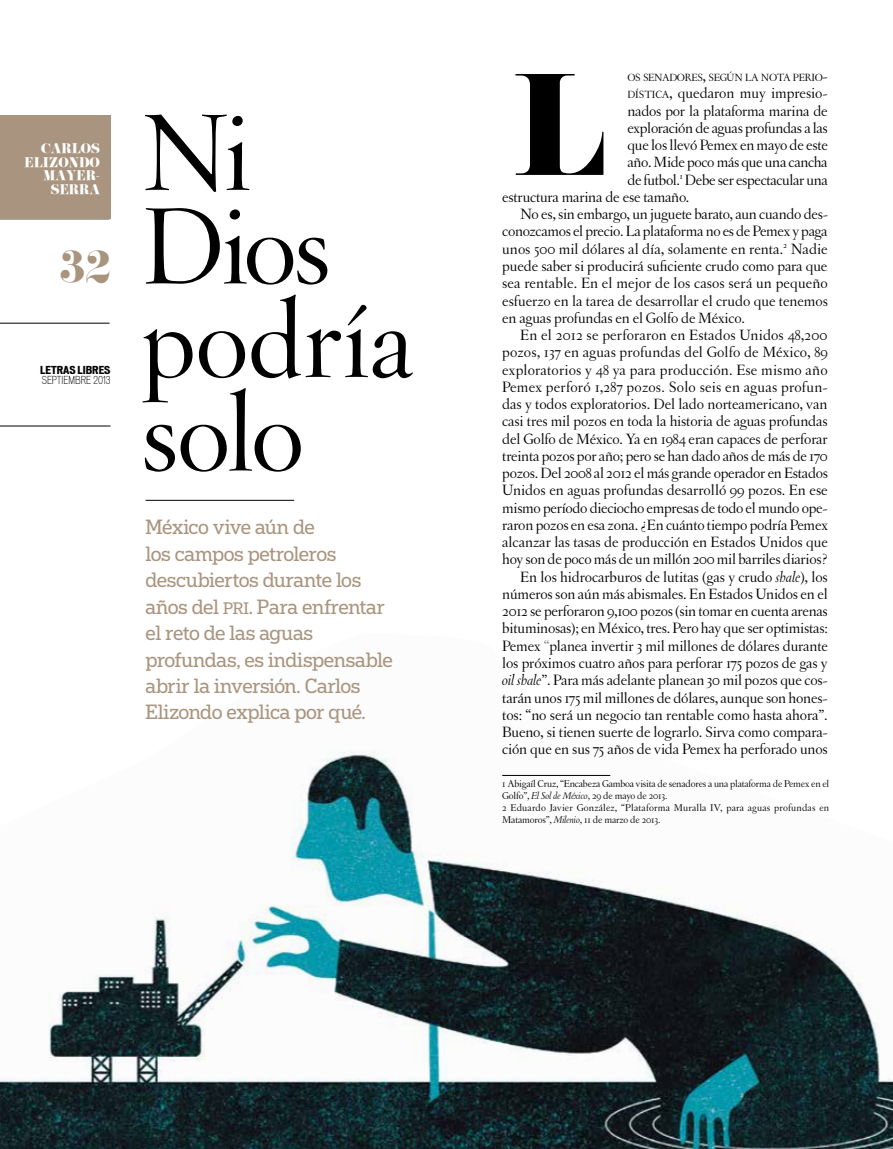
<style>
.page{position:relative;width:893px;height:1149px;background:#fff}
.page>*{position:absolute;margin:0;border:0;box-sizing:border-box;transform-origin:0 0}
.t1{font:126.15px "Eloquent JF";color:#000}
.t2{font:300 105.75px/93.4px "Hoefler Titling";letter-spacing:-.02em;color:#000}
.t3{font:39px "Eloquent JF";color:#a9957f}
.t4{font:19.5px/26.4px "Popular";letter-spacing:-.02em;color:#a9957f}
.t5{font:15.75px "Letras Oldstyle";letter-spacing:-.01em;color:#000}
.t6{font:15.75px "Letras Oldstyle";letter-spacing:.01em;color:#000}
.t7{font:12px/13.5px "Eloquent JF";color:#fff;text-align:right}
.t8{font:10.95px "Letras Oldstyle";letter-spacing:-.025em;color:#000}
.t9{font:10.5px/12px "Letras Oldstyle";letter-spacing:-.015em;color:#000}
.t10{font:300 condensed 10.5px "Vonnes";color:#000}
.t11{font:700 expanded 10.5px "Vonnes";color:#000}
.s1{font-size:15.75px}
.s2{font-size:10.95px}
.s3{font-style:italic}
.s4{color:#7a7a7a}
</style>
<div class="page">
<hr style="left:0;top:425px;width:111px;height:1px;background:#000">
<hr style="left:0;top:323px;width:110px;height:1px;background:#000">
<img style="left:0;top:750px;width:893px;height:398px">
<div style="left:0;top:116px;width:111px;height:103px;background:#a9957f"></div>
<hr style="left:502px;top:775px;width:108px;height:1px;background:#000">
<hr style="left:146px;top:500px;width:148px;height:1px;background:#000">
<p class="t7" style="left:25px;top:141px;width:77px">CARLOS<br>ELIZONDO<br>MAYER-<br>SE RRA</p>
<h3 class="t3" style="left:60px;top:240px;width:52px">32</h3>
<p class="t11" style="left:40px;top:363px;width:72px">LETRAS LIBRES</p>
<p class="t10" style="left:42px;top:374px;width:70px">SEPTIEMBRE 2013</p>
<h2 class="t2" style="left:141px;top:105px;width:274px">Ni<br>Dios podría solo</h2>
<p class="t4" style="left:146px;top:513px;width:249px">México vive aún de<br>los campos petroleros descubiertos durante los años del <span class="s1">pri</span>. Para enfrentar el reto de las aguas profundas, es indispensable abrir la inversión. Carlos<br>Elizondo explica por qué.</p>
<p class="t8" style="left:627px;top:71px;width:202px">OS SENADORES<span class="s1">,</span> SEGÚN LA NOTA PERIO<span class="s1">-</span></p>
<p class="t5" style="left:627px;top:84px;width:202px"><span class="s2">DÍSTICA</span>, quedaron muy impresio-</p>
<p class="t5" style="left:627px;top:102px;width:202px">nados por la plataforma marina de</p>
<p class="t5" style="left:627px;top:119px;width:202px">exploración de aguas profundas a las</p>
<p class="t5" style="left:627px;top:136px;width:202px">que los llevó Pemex en mayo de este</p>
<p class="t5" style="left:627px;top:153px;width:202px">año. Mide poco más que una cancha</p>
<p class="t5" style="left:627px;top:171px;width:202px">de futbol.<sup>1</sup> Debe ser espectacular una</p>
<p class="t5" style="left:502px;top:188px;width:189px">estructura marina de ese tamaño.</p>
<p class="t5" style="left:520px;top:205px;width:309px">No es, sin embargo, un juguete barato, aun cuando des-</p>
<p class="t5" style="left:502px;top:222px;width:327px">conozcamos el precio. La plataforma no es de Pemex y paga</p>
<p class="t5" style="left:502px;top:240px;width:327px">unos 500 mil dólares al día, solamente en renta.<sup>2</sup> Nadie</p>
<p class="t5" style="left:502px;top:257px;width:327px">puede saber si producirá suficiente crudo como para que</p>
<p class="t5" style="left:502px;top:274px;width:327px">sea rentable. En el mejor de los casos será un pequeño</p>
<p class="t5" style="left:502px;top:291px;width:327px">esfuerzo en la tarea de desarrollar el crudo que tenemos</p>
<p class="t5" style="left:502px;top:309px;width:244px">en aguas profundas en el Golfo de México.</p>
<p class="t6" style="left:520px;top:326px;width:309px">En el 2012 se perforaron en Estados Unidos 48,200</p>
<p class="t5" style="left:502px;top:343px;width:327px">pozos, 137 en aguas profundas del Golfo de México, 89</p>
<p class="t6" style="left:502px;top:360px;width:327px">exploratorios y 48 ya para producción. Ese mismo año</p>
<p class="t6" style="left:502px;top:378px;width:327px">Pemex perforó 1,287 pozos. Solo seis en aguas profun-</p>
<p class="t5" style="left:502px;top:395px;width:327px">das y todos exploratorios. Del lado norteamericano, van</p>
<p class="t5" style="left:502px;top:412px;width:327px">casi tres mil pozos en toda la historia de aguas profundas</p>
<p class="t5" style="left:502px;top:429px;width:327px">del Golfo de México. Ya en 1984 eran capaces de perforar</p>
<p class="t5" style="left:502px;top:447px;width:327px">treinta pozos por año; pero se han dado años de más de 170</p>
<p class="t5" style="left:502px;top:464px;width:327px">pozos. Del 2008 al 2012 el más grande operador en Estados</p>
<p class="t5" style="left:502px;top:481px;width:327px">Unidos en aguas profundas desarrolló 99 pozos. En ese</p>
<p class="t5" style="left:502px;top:498px;width:327px">mismo período dieciocho empresas de todo el mundo ope-</p>
<p class="t5" style="left:502px;top:516px;width:327px">raron pozos en esa zona. ¿En cuánto tiempo podría Pemex</p>
<p class="t5" style="left:502px;top:533px;width:327px">alcanzar las tasas de producción en Estados Unidos que</p>
<p class="t5" style="left:502px;top:550px;width:327px">hoy son de poco más de un millón 200 mil barriles diarios?</p>
<p class="t5" style="left:520px;top:567px;width:309px">En los hidrocarburos de lutitas (gas y crudo <span class="s3">shale</span>), los</p>
<p class="t5" style="left:502px;top:585px;width:327px">números son aún más abismales. En Estados Unidos en el</p>
<p class="t5" style="left:502px;top:602px;width:327px">2012 se perforaron 9,100 pozos (sin tomar en cuenta arenas</p>
<p class="t5" style="left:502px;top:619px;width:327px">bituminosas); en México, tres. Pero hay que ser optimistas:</p>
<p class="t5" style="left:502px;top:636px;width:327px">Pemex <span class="s4">“</span>planea invertir 3 mil millones de dólares durante</p>
<p class="t5" style="left:502px;top:653px;width:327px">los próximos cuatro años para perforar 175 pozos de gas y</p>
<p class="t5" style="left:502px;top:671px;width:327px"><span class="s3">oil shale</span>”. Para más adelante planean 30 mil pozos que cos-</p>
<p class="t5" style="left:502px;top:688px;width:327px">tarán unos 175 mil millones de dólares, aunque son hones-</p>
<p class="t5" style="left:502px;top:705px;width:327px">tos: “no será un negocio tan rentable como hasta ahora”.</p>
<p class="t5" style="left:502px;top:722px;width:327px">Bueno, si tienen suerte de lograrlo. Sirva como compara-</p>
<p class="t5" style="left:502px;top:740px;width:327px">ción que en sus 75 años de vida Pemex ha perforado unos</p>
<p class="t9" style="left:502px;top:777px;width:328px">1 Abigaíl Cruz, “Encabeza Gamboa visita de senadores a una plataforma de Pemex en el Golfo”, <span class="s3">El Sol de México</span>, 29 de mayo de 2013.<br>2 Eduardo Javier González, “Plataforma Muralla IV, para aguas profundas en Matamoros”, <span class="s3">Milenio</span>, 11 de marzo de 2013.</p>
<h1 class="t1" style="left:513px;top:42px;width:89px">L</h1>
</div>
